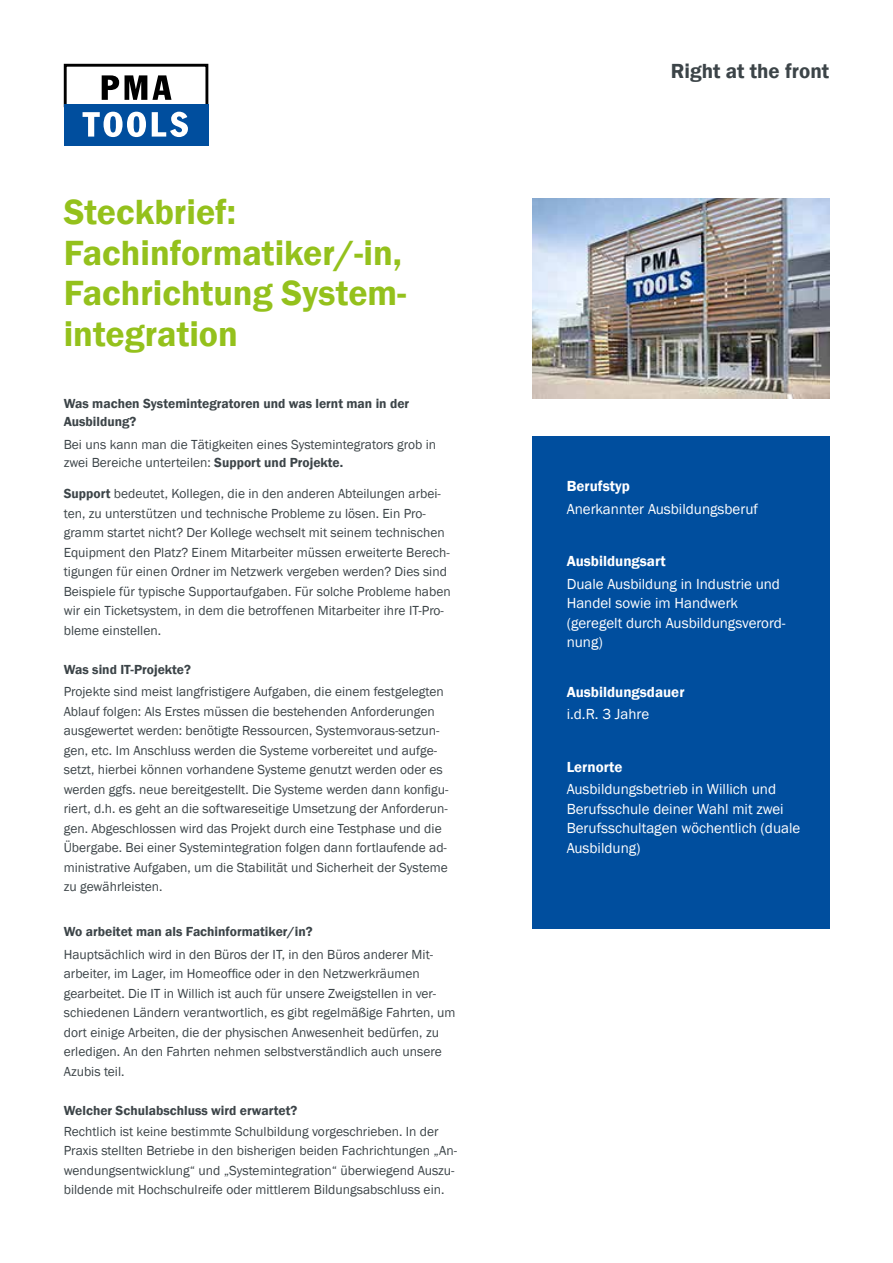
<style>
.page{position:relative;width:893px;height:1263px;background:#fff}
.page>*{position:absolute;margin:0;border:0;box-sizing:border-box;transform-origin:0 0}
.t1{font:600 48px "Franklin Gothic";color:#fff}
.t2{font:600 36px/40.5px "Franklin Gothic";color:#94c11c}
.t3{font:600 21px "Franklin Gothic";color:#3c4448}
.t4{font:15px/19.5px "Franklin Gothic";color:#fff}
.t5{font:600 15px "Franklin Gothic";color:#fff}
.t6{font:13.5px/19.5px "Franklin Gothic";color:#3c4448}
.t7{font:600 13.5px/18px "Franklin Gothic";color:#3c4448}
.s1{font-weight:600}
</style>
<div class="page">
<div style="left:64px;top:64px;width:144px;height:43px;border:3px solid #000"></div>
<div style="left:64px;top:104px;width:144px;height:41px;background:#004e9e"></div>
<svg style="left:102px;top:75px;width:17px;height:25px"></svg>
<svg style="left:125px;top:75px;width:46px;height:25px"></svg>
<svg style="left:83px;top:112px;width:63px;height:25px"></svg>
<svg style="left:152px;top:112px;width:36px;height:25px"></svg>
<div style="left:533px;top:437px;width:297px;height:492px;background:#004e9e"></div>
<img style="left:532px;top:199px;width:298px;height:200px">
<h2 class="t2" style="left:64px;top:192px;width:344px">Steckbrief:<br>Fachinformatiker/-in,<br>Fachrichtung System&shy;integration</h2>
<p class="t7" style="left:64px;top:395px;width:347px">Was machen Systemintegratoren und was lernt man in der<br>Ausbildung?</p>
<p class="t6" style="left:64px;top:435px;width:374px;line-height:18px">Bei uns kann man die Tätigkeiten eines Systemintegrators grob in zwei Bereiche unterteilen: <span class="s1">Support und Projekte.</span></p>
<p class="t6" style="left:64px;top:484px;width:388px"><span class="s1">Support</span> bedeutet, Kollegen, die in den anderen Abteilungen arbei&shy;ten, zu unterstützen und technische Probleme zu lösen. Ein Pro&shy;gramm startet nicht? Der Kollege wechselt mit seinem technischen Equipment den Platz? Einem Mitarbeiter müssen erweiterte Berech&shy;tigungen für einen Ordner im Netzwerk vergeben werden? Dies sind Beispiele für typische Supportaufgaben. Für solche Probleme haben wir ein Ticketsystem, in dem die betroffenen Mitarbeiter ihre IT-Pro&shy;bleme einstellen.</p>
<p class="t7" style="left:64px;top:660px;width:129px">Was sind IT-Projekte?</p>
<p class="t6" style="left:64px;top:682px;width:386px">Projekte sind meist langfristigere Aufgaben, die einem festgelegten Ablauf folgen: Als Erstes müssen die bestehenden Anforderungen ausgewertet werden: benötigte Ressourcen, Systemvoraus-setzun&shy;gen, etc. Im Anschluss werden die Systeme vorbereitet und aufge&shy;setzt, hierbei können vorhandene Systeme genutzt werden oder es werden ggfs. neue bereitgestellt. Die Systeme werden dann konfigu&shy;riert, d.h. es geht an die softwareseitige Umsetzung der Anforderun&shy;gen. Abgeschlossen wird das Projekt durch eine Testphase und die Übergabe. Bei einer Systemintegration folgen dann fortlaufende ad&shy;ministrative Aufgaben, um die Stabilität und Sicherheit der Systeme zu gewährleisten.</p>
<p class="t7" style="left:64px;top:923px;width:250px">Wo arbeitet man als Fachinformatiker/in?</p>
<p class="t6" style="left:64px;top:944px;width:393px">Hauptsächlich wird in den Büros der IT, in den Büros anderer Mit&shy;arbeiter, im Lager, im Homeoffice oder in den Netzwerkräumen gearbeitet. Die IT in Willich ist auch für unsere Zweigstellen in ver&shy;schiedenen Ländern verantwortlich, es gibt regelmäßige Fahrten, um dort einige Arbeiten, die der physischen Anwesenheit bedürfen, zu erledigen. An den Fahrten nehmen selbstverständlich auch unsere Azubis teil.</p>
<p class="t7" style="left:64px;top:1101px;width:235px">Welcher Schulabschluss wird erwartet?</p>
<p class="t6" style="left:64px;top:1121px;width:395px">Rechtlich ist keine bestimmte Schulbildung vorgeschrieben. In der Praxis stellten Betriebe in den bisherigen beiden Fachrichtungen „An&shy;wendungsentwicklung“ und „Systemintegration“ überwiegend Auszu&shy;bildende mit Hochschulreife oder mittlerem Bildungsabschluss ein.</p>
<h3 class="t3" style="left:671px;top:59px;width:160px">Right at the front</h3>
<p class="t5" style="left:567px;top:477px;width:65px">Berufstyp</p>
<p class="t4" style="left:567px;top:499px;width:193px">Anerkannter Ausbildungsberuf</p>
<p class="t5" style="left:567px;top:552px;width:101px">Ausbildungsart</p>
<p class="t4" style="left:567px;top:574px;width:220px">Duale Ausbildung in Industrie und<br>Handel sowie im Handwerk (geregelt durch Ausbildungsverord&shy;nung)</p>
<p class="t5" style="left:567px;top:682px;width:119px">Ausbildungsdauer</p>
<p class="t4" style="left:567px;top:705px;width:84px">i.d.R. 3 Jahre</p>
<h1 class="t1" style="left:570px;top:529px;width:30px">5</h1>
<p class="t5" style="left:567px;top:757px;width:57px">Lernorte</p>
<p class="t4" style="left:567px;top:780px;width:235px">Ausbildungsbetrieb in Willich und<br>Berufsschule deiner Wahl mit zwei<br>Berufsschultagen wöchentlich (duale<br>Ausbildung)</p>
</div>
